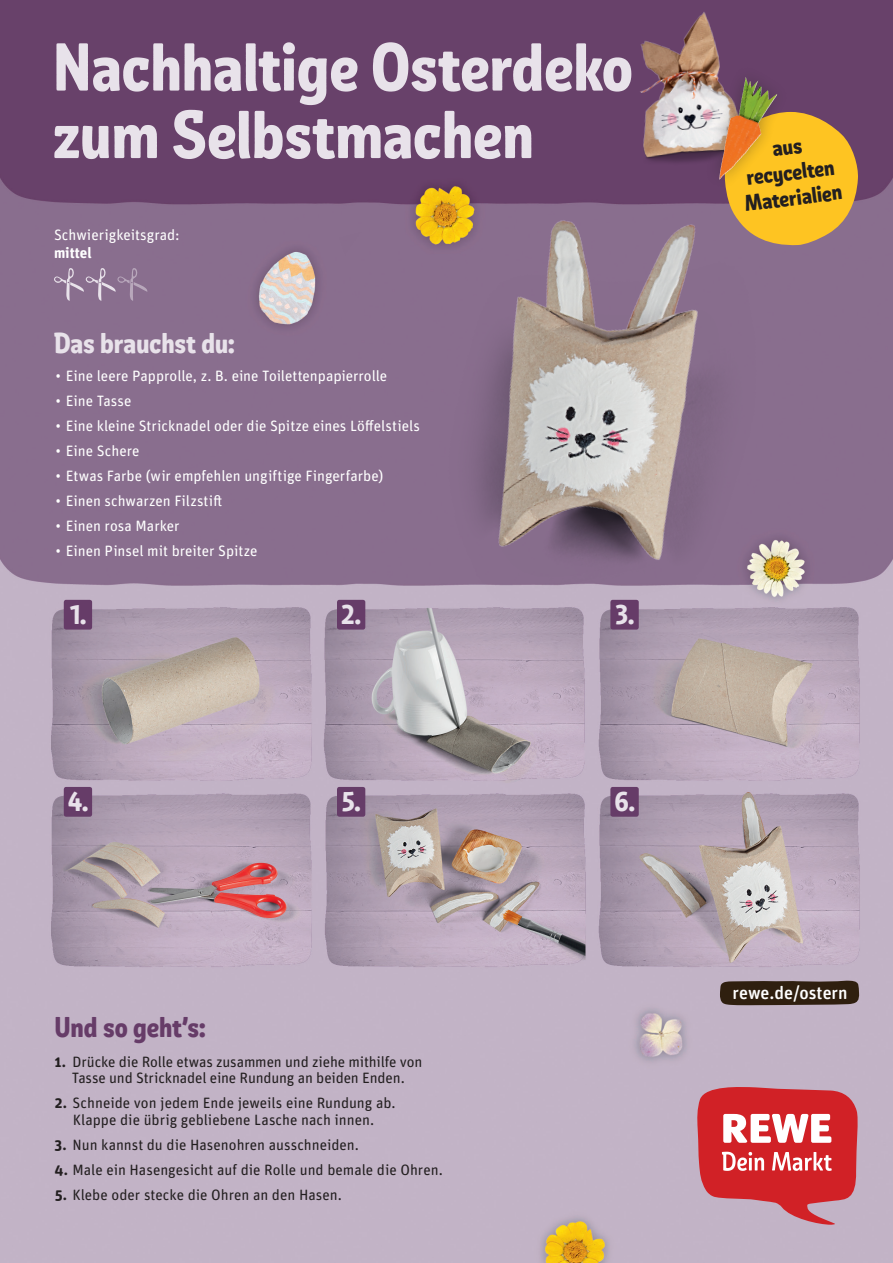
<style>
.page{position:relative;width:893px;height:1263px;background:#fff}
.page>*{position:absolute;margin:0;border:0;box-sizing:border-box;transform-origin:0 0}
.t1{font:700 67.5px/67.5px "REWE Mato";color:#e8e2ea}
.t2{font:700 28.5px "REWE Mato";color:#e8e2ea}
.t3{font:700 28.5px "REWE Mato";color:#663c68}
.t4{font:700 27px "REWE Mato";color:#e8e2ea}
.t5{font:700 22.5px/25.5px "REWE Mato";color:#231f20;text-align:center}
.t6{font:500 18px "Unit Rounded OT";color:#fff}
.t7{font:15px/16.5px "Unit Rounded OT";letter-spacing:-.005em;color:#231f20;text-align:center}
.t8{font:15px/25px "Unit Rounded OT";color:#fff}
.t9{font:700 15px "Unit Rounded OT";color:#fff}
.s1{font-weight:700}
</style>
<div class="page">
<img style="left:0;top:0;width:893px;height:1263px">
<svg style="left:697px;top:1085px;width:162px;height:140px;background:#d35d64"></svg>
<svg style="left:54px;top:267px;width:93px;height:34px;background:#947c99"></svg>
<svg style="left:720px;top:981px;width:139px;height:24px;background:#342415"></svg>
<div style="left:64px;top:600px;width:28px;height:30px;background:#663c68;border-radius:2px"></div>
<div style="left:64px;top:787px;width:28px;height:30px;background:#663c68;border-radius:2px"></div>
<div style="left:337px;top:600px;width:28px;height:30px;background:#663c68;border-radius:2px"></div>
<div style="left:337px;top:787px;width:28px;height:30px;background:#663c68;border-radius:2px"></div>
<div style="left:610px;top:787px;width:29px;height:30px;background:#663c68;border-radius:2px"></div>
<img style="left:339px;top:123px;width:520px;height:534px">
<img style="left:612px;top:3px;width:160px;height:174px">
<svg style="left:685px;top:59px;width:174px;height:186px;background:#b88d57"></svg>
<img style="left:719px;top:77px;width:58px;height:103px">
<h1 class="t1" style="left:53px;top:27px;width:582px">Nachhaltige Osterdeko zum Selbstmachen</h1>
<p class="t8" style="left:54px;top:222px;width:127px">Schwierigkeitsgrad:</p>
<p class="t9" style="left:54px;top:244px;width:39px">mittel</p>
<h2 class="t2" style="left:54px;top:320px;width:182px">Das brauchst du:</h2>
<p class="t8" style="left:54px;top:363px;width:368px">∙ Eine leere Papprolle, z. B. eine Toilettenpapierrolle<br>∙ Eine Tasse<br>∙ Eine kleine Stricknadel oder die Spitze eines Löffelstiels ∙ Eine Schere<br>∙ Etwas Farbe (wir empfehlen ungiftige Fingerfarbe)<br>∙ Einen schwarzen Filzstift<br>∙ Einen rosa Marker<br>∙ Einen Pinsel mit breiter Spitze</p>
<h3 class="t4" style="left:70px;top:593px;width:18px">1.</h3>
<h3 class="t4" style="left:68px;top:780px;width:22px">4.</h3>
<h3 class="t4" style="left:342px;top:593px;width:21px">2.</h3>
<h3 class="t4" style="left:342px;top:780px;width:20px">5.</h3>
<h2 class="t3" style="left:55px;top:1004px;width:153px">Und so geht’s:</h2>
<p class="t7" style="left:54px;top:1053px;width:369px"><span class="s1">1.</span> Drücke die Rolle etwas zusammen und ziehe mithilfe von<br>Tasse und Stricknadel eine Rundung an beiden Enden.</p>
<p class="t7" style="left:55px;top:1094px;width:342px"><span class="s1">2.</span> Schneide von jedem Ende jeweils eine Rundung ab.<br>Klappe die übrig gebliebene Lasche nach innen.</p>
<p class="t7" style="left:54px;top:1136px;width:306px"><span class="s1">3.</span> Nun kannst du die Hasenohren ausschneiden.</p>
<p class="t7" style="left:54px;top:1161px;width:390px"><span class="s1">4.</span> Male ein Hasengesicht auf die Rolle und bemale die Ohren.</p>
<p class="t7" style="left:55px;top:1186px;width:289px"><span class="s1">5.</span> Klebe oder stecke die Ohren an den Hasen.</p>
<h3 class="t4" style="left:616px;top:593px;width:20px">3.</h3>
<h3 class="t4" style="left:615px;top:780px;width:22px">6.</h3>
<h3 class="t5" style="left:737px;top:138px;width:99px;rotate:-7deg">aus recycelten<br>Materialien</h3>
<p class="t6" style="left:733px;top:981px;width:116px">rewe.de/ostern</p>
</div>
